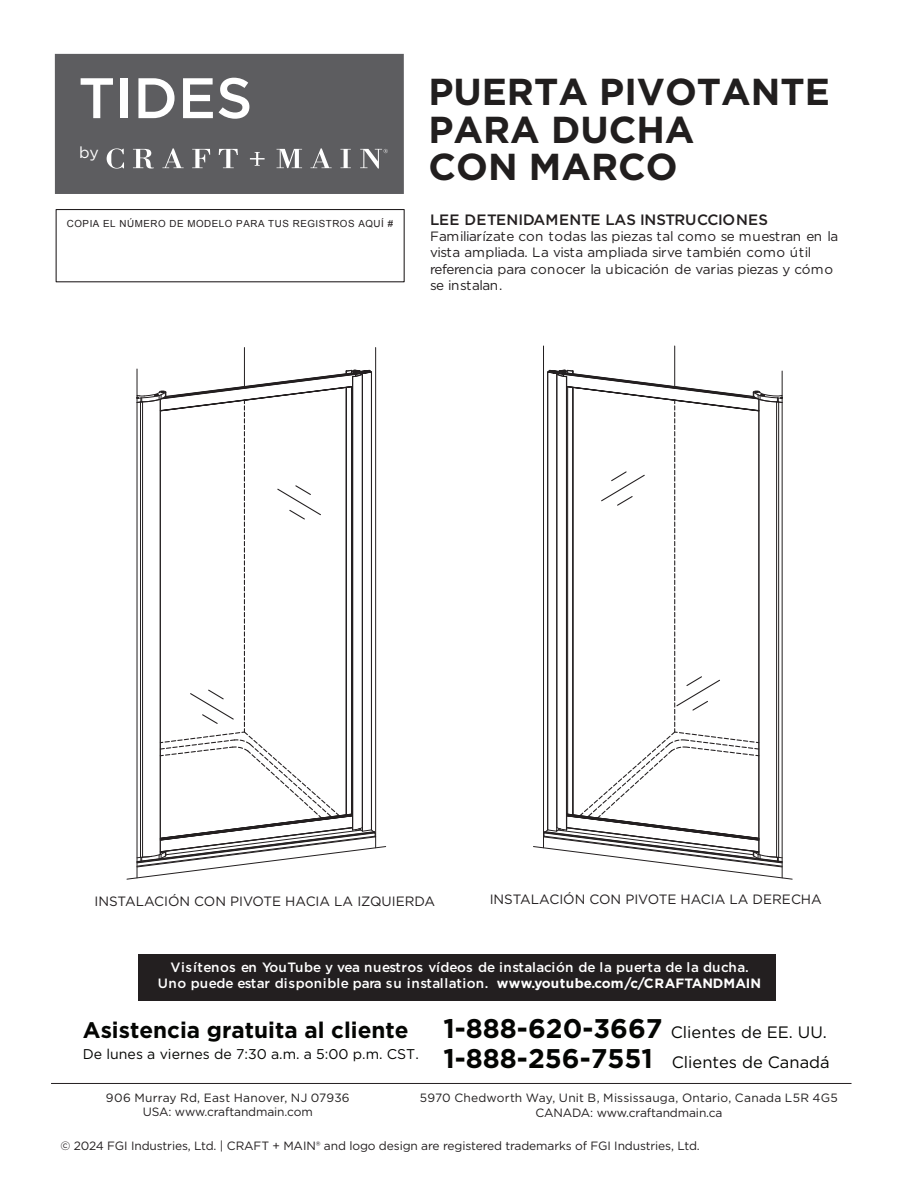
<style>
.page{position:relative;width:918px;height:1188px;background:#fff}
.page>*{position:absolute;margin:0;border:0;box-sizing:border-box;transform-origin:0 0}
.t1{font:500 57px "Gotham";color:#fff}
.t2{font:700 37.5px/37.5px "Gotham";color:#211e1e}
.t3{font:700 22.5px "Gotham";color:#040503}
.t4{font:16.5px/30px "Gotham";color:#040503}
.t5{font:15.9px "Gotham";color:#fff}
.t6{font:500 15px "Gotham";letter-spacing:.01em;color:#231f20}
.t7{font:14.1px "Gotham";color:#040503}
.t8{font:13.5px/16.2px "Gotham";letter-spacing:-.015em;color:#231f20}
.t9{font:500 13.5px/16.2px "Gotham";letter-spacing:.01em;color:#fff;text-align:center}
.t10{font:12px "Gotham";letter-spacing:-.01em;color:#231f20}
.t11{font:12px "Gotham";letter-spacing:.015em;color:#211e1e}
.t12{font:9.75px "Arial";letter-spacing:.055em;color:#231f20}
.s1{font-weight:700}
.s2{font-weight:700;font-size:27px}
</style>
<div class="page">
<div style="left:55px;top:54px;width:349px;height:140px;background:#5d5d60"></div>
<hr style="left:375px;top:348px;width:1px;height:500px;background:#231f20">
<hr style="left:244px;top:348px;width:1px;height:39px;background:#231f20">
<hr style="left:543px;top:346px;width:1px;height:502px;background:#231f20">
<hr style="left:674px;top:346px;width:1px;height:41px;background:#231f20">
<svg style="left:126px;top:369px;width:260px;height:511px"></svg>
<svg style="left:533px;top:369px;width:260px;height:511px"></svg>
<div style="left:56px;top:209px;width:349px;height:73px;border:1px solid #231f20"></div>
<hr style="left:51px;top:1083px;width:801px;height:1px;background:#231f20">
<div style="left:139px;top:954px;width:637px;height:46px;background:#231f20"></div>
<svg style="left:277px;top:149px;width:25px;height:19px"></svg>
<svg style="left:310px;top:148px;width:22px;height:20px"></svg>
<svg style="left:340px;top:149px;width:11px;height:19px"></svg>
<svg style="left:107px;top:148px;width:17px;height:21px"></svg>
<svg style="left:133px;top:149px;width:21px;height:20px"></svg>
<svg style="left:162px;top:148px;width:22px;height:20px"></svg>
<svg style="left:192px;top:149px;width:18px;height:19px"></svg>
<svg style="left:219px;top:149px;width:19px;height:19px"></svg>
<svg style="left:250px;top:152px;width:15px;height:14px"></svg>
<svg style="left:360px;top:149px;width:28px;height:20px"></svg>
<h1 class="t1" style="left:78px;top:61px;width:176px">TIDES</h1>
<p class="t5" style="left:79px;top:142px;width:21px">by</p>
<h2 class="t2" style="left:428px;top:73px;width:403px">PUERTA PIVOTANTE<br>PARA DUCHA<br>CON MARCO</h2>
<p class="t12" style="left:67px;top:217px;width:328px">COPIA EL NÚMERO DE MODELO PARA TUS REGISTROS AQUÍ #</p>
<p class="t6" style="left:430px;top:210px;width:340px">LEE DETENIDAMENTE LAS INSTRUCCIONES</p>
<p class="t8" style="left:430px;top:228px;width:410px">Familiarízate con todas las piezas tal como se muestran en la vista ampliada. La vista ampliada sirve también como útil referencia para conocer la ubicación de varias piezas y cómo se instalan.</p>
<p class="t8" style="left:94px;top:892px;width:342px">INSTALACIÓN CON PIVOTE HACIA LA IZQUIERDA</p>
<p class="t8" style="left:490px;top:891px;width:334px">INSTALACIÓN CON PIVOTE HACIA LA DERECHA</p>
<p class="t9" style="left:158px;top:959px;width:605px">Visítenos en YouTube y vea nuestros vídeos de instalación de la puerta de la ducha.<br>Uno puede estar disponible para su installation. <span class="s1">www.youtube.com/c/CRAFTANDMAIN</span></p>
<h3 class="t3" style="left:83px;top:1015px;width:327px">Asistencia gratuita al cliente</h3>
<p class="t4" style="left:444px;top:1016px;width:388px"><span class="s2">1-888-620-3667</span> Clientes de EE. UU.<br><span class="s2">1-888-256-7551</span> Clientes de Canadá</p>
<p class="t7" style="left:83px;top:1045px;width:337px">De lunes a viernes de 7:30 a.m. a 5:00 p.m. CST.</p>
<p class="t11" style="left:106px;top:1090px;width:245px">906 Murray Rd, East Hanover, NJ 07936</p>
<p class="t10" style="left:143px;top:1104px;width:171px">USA: www.craftandmain.com</p>
<p class="t11" style="left:420px;top:1090px;width:419px">5970 Chedworth Way, Unit B, Mississauga, Ontario, Canada L5R 4G5</p>
<p class="t10" style="left:535px;top:1105px;width:189px">CANADA: www.craftandmain.ca</p>
<p class="t10" style="left:60px;top:1138px;width:641px">© 2024 FGI Industries, Ltd. | CRAFT + MAIN® and logo design are registered trademarks of FGI Industries, Ltd.</p>
</div>
